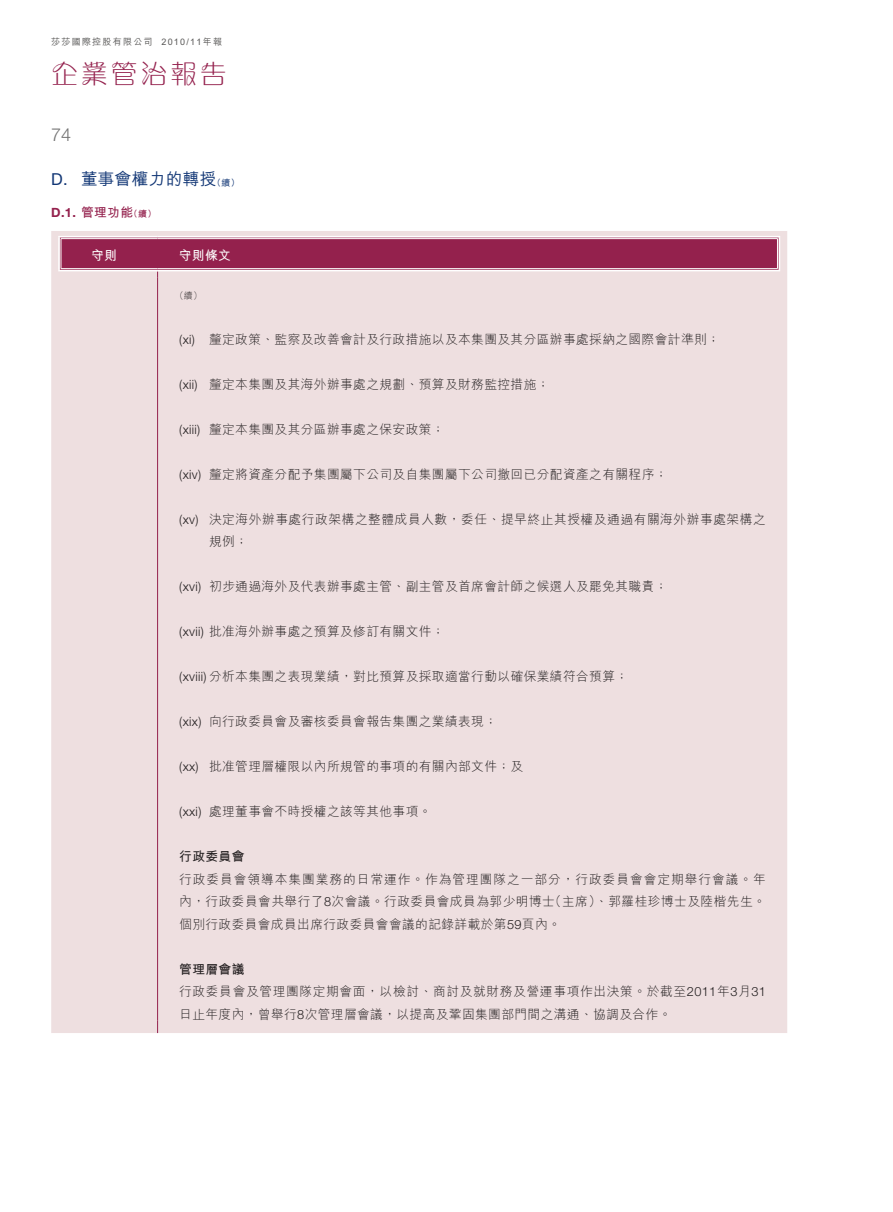
<style>
.page{position:relative;width:893px;height:1212px;background:#fff}
.page>*{position:absolute;margin:0;border:0;box-sizing:border-box;transform-origin:0 0}
.t1{font:27px "M Gentle HK Light E Ten B5 H";letter-spacing:.1em;color:#94214d}
.t2{font:300 18px "Helvetica Neue LT Std";color:#717171}
.t3{font:16.5px "M Hei HK Medium E Ten B5 H";letter-spacing:.03em;color:#113675}
.t4{font:12.75px/22.5px "M Hei HK Light E Ten B5 H";letter-spacing:.03em;color:#231f20}
.t5{font:700 12.75px "Helvetica Neue LT Std";color:#94214d}
.t6{font:12.75px "M Hei HK Bold E Ten B5 H";letter-spacing:.03em;color:#231f20}
.t7{font:12.75px "M Hei HK Bold E Ten B5 H";letter-spacing:.03em;color:#fff}
.t8{font:9px "M Hei HK Medium E Ten B5 H";letter-spacing:.14em;color:#595857}
.t9{font:9px "M Hei HK Light E Ten B5 H";color:#231f20}
.s1{font-family:"Helvetica Neue LT Std"}
.s2{font-size:9px}
.s3{font-family:"M Hei HK Bold E Ten B5 H";font-weight:400}
.s4{font-family:"M Hei HK Bold E Ten B5 H";font-weight:400;font-size:9px}
.s5{font-family:"Helvetica Neue LT Std";font-weight:300}
</style>
<div class="page">
<div style="left:51px;top:231px;width:736px;height:802px;background:#eedfe0"></div>
<hr style="left:157px;top:278px;width:1px;height:742px;background:#94214d">
<svg style="left:157px;top:1020px;width:1px;height:13px"></svg>
<hr style="left:58px;top:237px;width:2px;height:33px;background:#fff">
<svg style="left:60px;top:237px;width:718px;height:41px;background:#a74a6d"></svg>
<hr style="left:778px;top:237px;width:2px;height:33px;background:#fff">
<hr style="left:61px;top:268px;width:97px;height:1px;background:#fff">
<hr style="left:58px;top:270px;width:100px;height:1px;background:#fff">
<hr style="left:158px;top:268px;width:619px;height:1px;background:#fff">
<hr style="left:158px;top:270px;width:622px;height:1px;background:#fff">
<hr style="left:58px;top:236px;width:100px;height:1px;background:#fff">
<hr style="left:61px;top:238px;width:97px;height:1px;background:#fff">
<hr style="left:158px;top:236px;width:622px;height:1px;background:#fff">
<hr style="left:158px;top:238px;width:619px;height:1px;background:#fff">
<p class="t8" style="left:51px;top:38px;width:172px">莎莎國際控股有限公司 2010/11年報</p>
<h1 class="t1" style="left:51px;top:64px;width:177px">企業管治報告</h1>
<h2 class="t2" style="left:51px;top:128px;width:22px">74</h2>
<p class="t3" style="left:51px;top:173px;width:190px"><span class="s1">D.</span> 董事會權力的轉授<span class="s2">（續）</span></p>
<p class="t5" style="left:51px;top:207px;width:107px">D.1. <span class="s3">管理功能</span><span class="s4">（續）</span></p>
<p class="t7" style="left:91px;top:250px;width:27px">守則</p>
<p class="t7" style="left:179px;top:250px;width:54px">守則條文</p>
<p class="t9" style="left:175px;top:292px;width:29px">（續）</p>
<p class="t4" style="left:179px;top:329px;width:542px"><span class="s5">(xi)</span> 釐定政策、監察及改善會計及行政措施以及本集團及其分區辦事處採納之國際會計準則；</p>
<p class="t4" style="left:179px;top:374px;width:372px"><span class="s5">(xii)</span> 釐定本集團及其海外辦事處之規劃、預算及財務監控措施；</p>
<p class="t4" style="left:179px;top:419px;width:267px"><span class="s5">(xiii)</span> 釐定本集團及其分區辦事處之保安政策；</p>
<p class="t4" style="left:179px;top:464px;width:490px"><span class="s5">(xiv)</span> 釐定將資產分配予集團屬下公司及自集團屬下公司撤回已分配資產之有關程序；</p>
<p class="t4" style="left:209px;top:509px;width:558px;text-indent:-30px"><span class="s5">(xv)</span> 決定海外辦事處行政架構之整體成員人數，委任、提早終止其授權及通過有關海外辦事處架構之規例；</p>
<p class="t4" style="left:179px;top:577px;width:490px"><span class="s5">(xvi)</span> 初步通過海外及代表辦事處主管、副主管及首席會計師之候選人及罷免其職責；</p>
<p class="t4" style="left:179px;top:622px;width:267px"><span class="s5">(xvii)</span> 批准海外辦事處之預算及修訂有關文件；</p>
<p class="t4" style="left:179px;top:667px;width:450px"><span class="s5">(xviii)</span> 分析本集團之表現業績，對比預算及採取適當行動以確保業績符合預算；</p>
<p class="t4" style="left:179px;top:712px;width:319px"><span class="s5">(xix)</span> 向行政委員會及審核委員會報告集團之業績表現；</p>
<p class="t4" style="left:179px;top:757px;width:345px"><span class="s5">(xx)</span> 批准管理層權限以內所規管的事項的有關內部文件；及</p>
<p class="t4" style="left:179px;top:802px;width:254px"><span class="s5">(xxi)</span> 處理董事會不時授權之該等其他事項。</p>
<p class="t6" style="left:179px;top:852px;width:67px">行政委員會</p>
<p class="t4" style="left:179px;top:869px;width:588px;text-align:justify">行政委員會領導本集團業務的日常運作。作為管理團隊之一部分，行政委員會會定期舉行會議。年內，行政委員會共舉行了<span class="s5">8</span>次會議。行政委員會成員為郭少明博士（主席）、郭羅桂珍博士及陸楷先生。個別行政委員會成員出席行政委員會會議的記錄詳載於第<span class="s5">59</span>頁內。</p>
<p class="t6" style="left:179px;top:964px;width:67px">管理層會議</p>
<p class="t4" style="left:179px;top:982px;width:588px">行政委員會及管理團隊定期會面，以檢討、商討及就財務及營運事項作出決策。於截至<span class="s5">2011</span>年<span class="s5">3</span>月<span class="s5">31</span>日止年度內，曾舉行<span class="s5">8</span>次管理層會議，以提高及鞏固集團部門間之溝通、協調及合作。</p>
</div>
